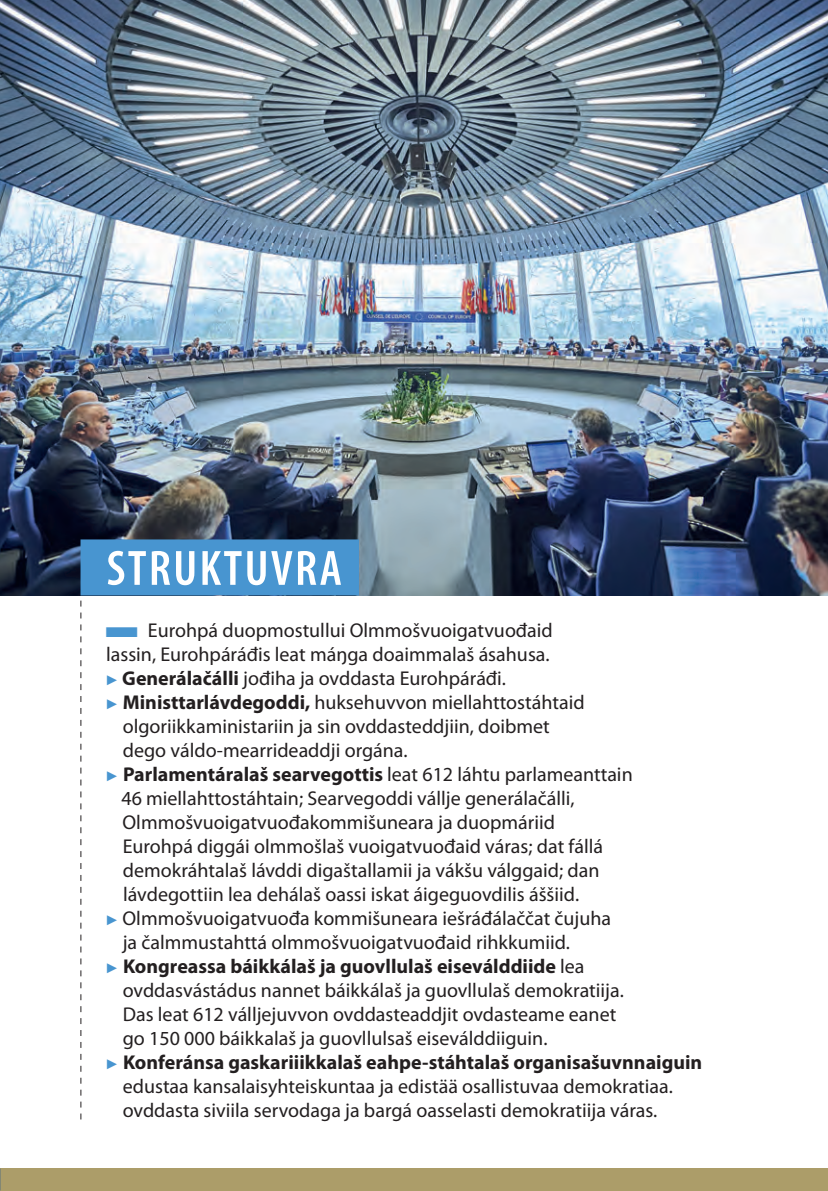
<style>
.page{position:relative;width:828px;height:1191px;background:#fff}
.page>*{position:absolute;margin:0;border:0;box-sizing:border-box;transform-origin:0 0}
.t1{font:600 condensed 50px "Myriad Pro";letter-spacing:.045em;color:#fff}
.t2{font:20px "Myriad Pro";color:#231f20}
.t3{font:700 20px "Myriad Pro";color:#231f20}
.s1{color:#4895d0}
.s2{font-family:"Arial";font-size:14px;color:#4895d0}
.s3{font-weight:700}
.s4{font-family:"Arial";font-weight:400;font-size:14px;color:#4895d0}
.s5{font-weight:400}
</style>
<div class="page">
<img style="left:0;top:0;width:828px;height:595px">
<div style="left:81px;top:539px;width:278px;height:56px;background:#4895d0"></div>
<svg style="left:80px;top:600px;width:1px;height:519px"></svg>
<div style="left:0;top:1168px;width:828px;height:23px;background:#ac9d69"></div>
<h1 class="t1" style="left:107px;top:537px;width:237px">STRUKTUVRA</h1>
<p class="t2" style="left:105px;top:617px;width:449px"><span class="s1">■</span> Eurohpá duopmostullui Olmmošvuoigatvuođaid</p>
<p class="t2" style="left:106px;top:641px;width:445px">lassin, Eurohpáráđis leat máŋga doaimmalaš ásahusa.</p>
<p class="t2" style="left:105px;top:665px;width:402px"><span class="s2">►</span> <span class="s3">Generálačálli</span> jođiha ja ovddasta Eurohpáráđi.</p>
<p class="t2" style="left:105px;top:689px;width:481px"><span class="s2">►</span> <span class="s3">Ministtarlávdegoddi,</span> huksehuvvon miellahttostáhtaid</p>
<p class="t2" style="left:123px;top:713px;width:429px">olgoriikkaministariin ja sin ovddasteddjiin, doibmet</p>
<p class="t2" style="left:123px;top:737px;width:286px">dego váldo-mearrideaddji orgána.</p>
<p class="t3" style="left:105px;top:761px;width:529px"><span class="s4">►</span> Parlamentáralaš searvegottis <span class="s5">leat 612 láhtu parlameanttain</span></p>
<p class="t2" style="left:121px;top:785px;width:455px">46 miellahttostáhtain; Searvegoddi vállje generálačálli,</p>
<p class="t2" style="left:122px;top:809px;width:434px">Olmmošvuoigatvuođakommišuneara ja duopmáriid</p>
<p class="t2" style="left:123px;top:833px;width:482px">Eurohpá diggái olmmošlaš vuoigatvuođaid váras; dat fállá</p>
<p class="t2" style="left:123px;top:857px;width:478px">demokráhtalaš lávddi digaštallamii ja vákšu válggaid; dan</p>
<p class="t2" style="left:123px;top:881px;width:457px">lávdegottiin lea dehálaš oassi iskat áigeguovdilis áššiid.</p>
<p class="t2" style="left:105px;top:905px;width:508px"><span class="s2">►</span> Olmmošvuoigatvuođa kommišuneara iešráđálaččat čujuha</p>
<p class="t2" style="left:123px;top:929px;width:449px">ja čalmmustahttá olmmošvuoigatvuođaid rihkkumiid.</p>
<p class="t3" style="left:105px;top:953px;width:481px"><span class="s4">►</span> Kongreassa báikkálaš ja guovllulaš eiseválddiide <span class="s5">lea</span></p>
<p class="t2" style="left:123px;top:977px;width:503px">ovddasvástádus nannet báikkálaš ja guovllulaš demokratiija.</p>
<p class="t2" style="left:123px;top:1001px;width:495px">Das leat 612 válljejuvvon ovddasteaddjit ovdasteame eanet</p>
<p class="t2" style="left:123px;top:1025px;width:426px">go 150 000 báikkalaš ja guovllulsaš eiseválddiiguin.</p>
<p class="t3" style="left:105px;top:1049px;width:599px"><span class="s4">►</span> Konferánsa gaskariiikkalaš eahpe-stáhtalaš organisašuvnnaiguin</p>
<p class="t2" style="left:123px;top:1073px;width:552px">edustaa kansalaisyhteiskuntaa ja edistää osallistuvaa demokratiaa.</p>
<p class="t2" style="left:123px;top:1097px;width:536px">ovddasta siviila servodaga ja bargá oasselasti demokratiija váras.</p>
</div>
